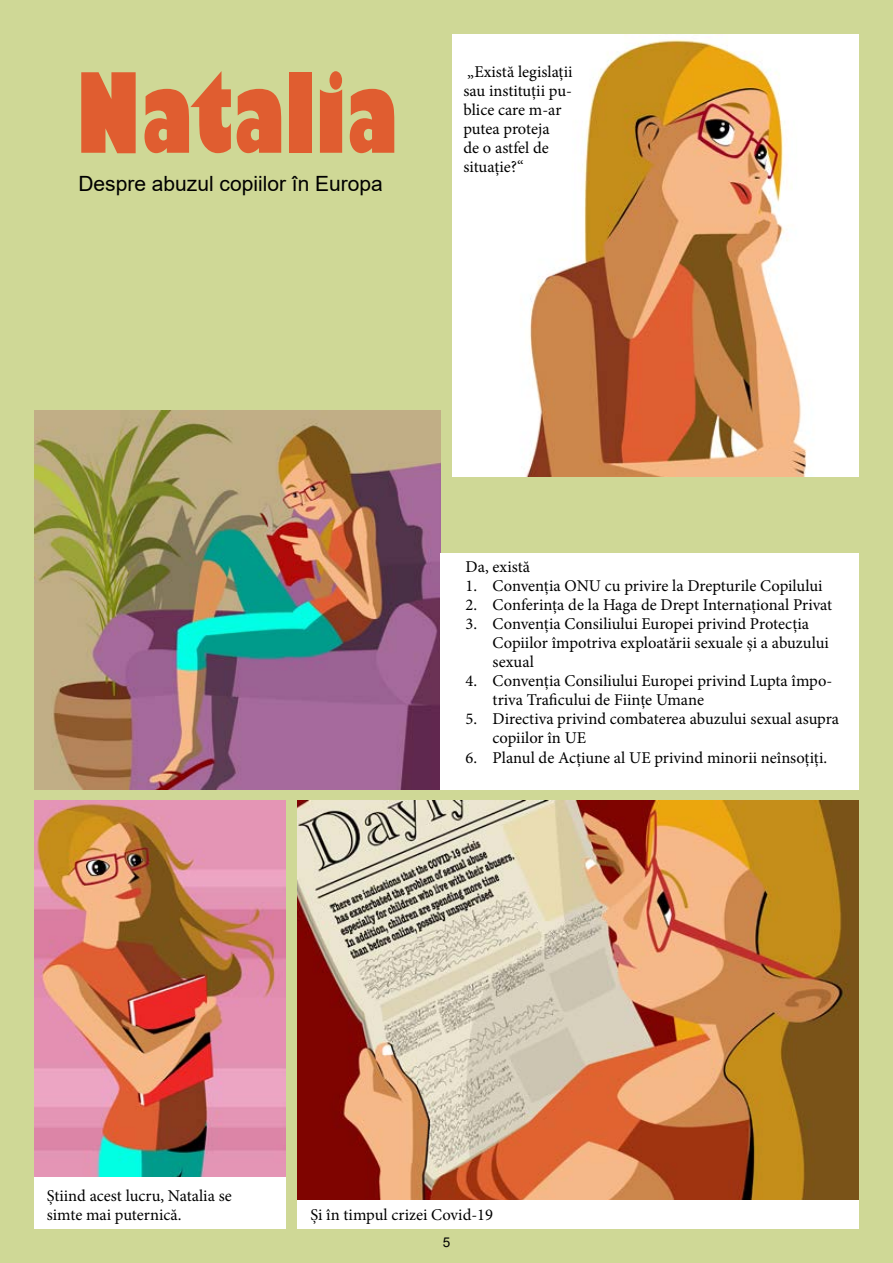
<style>
.page{position:relative;width:893px;height:1263px;background:#cfd896}
.page>*{position:absolute;margin:0;border:0;box-sizing:border-box;transform-origin:0 0}
.t1{font:800 condensed 108px "Gill Sans";color:#e05d30}
.t2{font:21px "Arial";color:#000}
.t3{font:16.5px/19px "Minion Pro";color:#000}
.t4{font:13.5px "Arial";color:#000}
</style>
<div class="page">
<img style="left:453px;top:34px;width:406px;height:442px">
<img style="left:34px;top:410px;width:406px;height:379px">
<div style="left:440px;top:553px;width:419px;height:236px;background:#fff"></div>
<img style="left:34px;top:800px;width:252px;height:378px">
<img style="left:298px;top:800px;width:561px;height:400px">
<div style="left:34px;top:1178px;width:252px;height:51px;background:#fff"></div>
<div style="left:298px;top:1200px;width:561px;height:29px;background:#fff"></div>
<h1 class="t1" style="left:76px;top:45px;width:324px">Natalia</h1>
<p class="t2" style="left:78px;top:169px;width:306px">Despre abuzul copiilor în Europa</p>
<p class="t3" style="left:463px;top:62px;width:111px">„Există legislații sau instituții pu&shy;blice care m-ar putea proteja<br>de o astfel de situație?“</p>
<p class="t3" style="left:466px;top:557px;width:66px">Da, există</p>
<p class="t3" style="left:466px;top:576px;width:358px">1. Convenția ONU cu privire la Drepturile Copilului</p>
<p class="t3" style="left:466px;top:595px;width:368px">2. Conferința de la Haga de Drept Internațional Privat</p>
<p class="t3" style="left:493px;top:614px;width:338px;text-indent:-27px">3. Convenția Consiliului Europei privind Protecția<br>Copiilor împotriva exploatării sexuale și a abuzului sexual</p>
<p class="t3" style="left:493px;top:671px;width:341px;text-indent:-27px">4. Convenția Consiliului Europei privind Lupta împo&shy;triva Traficului de Ființe Umane</p>
<p class="t3" style="left:493px;top:710px;width:348px;text-indent:-27px">5. Directiva privind combaterea abuzului sexual asupra copiilor în UE</p>
<p class="t3" style="left:466px;top:748px;width:363px">6. Planul de Acțiune al UE privind minorii neînsoțiți.</p>
<p class="t3" style="left:47px;top:1186px;width:187px">Știind acest lucru, Natalia se simte mai puternică.</p>
<p class="t3" style="left:310px;top:1205px;width:184px">Și în timpul crizei Covid-19</p>
<p class="t4" style="left:443px;top:1233px;width:9px">5</p>
</div>
